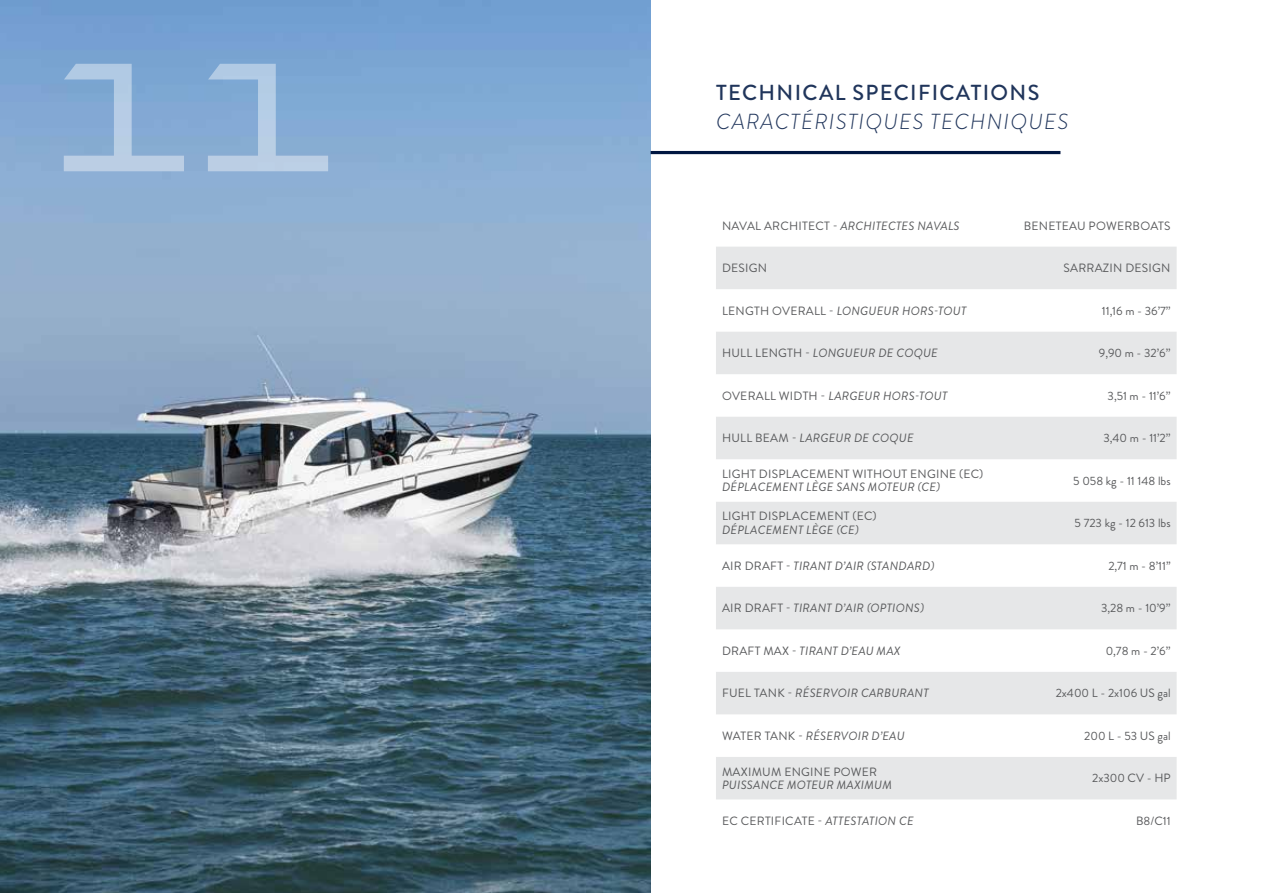
<style>
.page{position:relative;width:1263px;height:893px;background:#fff}
.page>*{position:absolute;margin:0;border:0;box-sizing:border-box;transform-origin:0 0}
.t1{font:italic 300 21.75px "Brandon Grotesque";letter-spacing:.06em;color:#20355b}
.t2{font:500 21.75px "Brandon Grotesque";letter-spacing:.06em;color:#20355b}
.t3{font:italic 12px "Brandon Grotesque";letter-spacing:.02em;color:#58595b}
.t4{font:12px "Brandon Grotesque";letter-spacing:.02em;color:#58595b}
.t5{font:12px "Brandon Grotesque";color:#58595b}
.s1{font-style:normal}
.s2{font-style:italic}
</style>
<div class="page">
<img style="left:0;top:0;width:651px;height:893px">
<svg style="left:208px;top:64px;width:120px;height:107px;background:#93b5d9"></svg>
<svg style="left:64px;top:64px;width:120px;height:107px;background:#92b4d8"></svg>
<svg style="left:716px;top:247px;width:461px;height:552px;fill:#e6e7e8"></svg>
<hr style="left:651px;top:151px;width:409px;height:3px;background:#001641">
<h1 class="t2" style="left:716px;top:78px;width:325px">TECHNICAL SPECIFICATIONS</h1>
<h1 class="t1" style="left:716px;top:106px;width:354px">CARACTÉRISTIQUES TECHNIQUES</h1>
<p class="t3" style="left:722px;top:217px;width:239px"><span class="s1">NAVAL ARCHITECT -</span> ARCHITECTES NAVALS</p>
<p class="t4" style="left:1024px;top:217px;width:148px">BENETEAU POWERBOATS</p>
<p class="t4" style="left:722px;top:260px;width:47px">DESIGN</p>
<p class="t4" style="left:1063px;top:260px;width:108px">SARRAZIN DESIGN</p>
<p class="t3" style="left:722px;top:302px;width:246px"><span class="s1">LENGTH OVERALL -</span> LONGUEUR HORS-TOUT</p>
<p class="t4" style="left:1102px;top:302px;width:70px">11,16 m - 36’7’’</p>
<p class="t3" style="left:722px;top:345px;width:217px"><span class="s1">HULL LENGTH -</span> LONGUEUR DE COQUE</p>
<p class="t4" style="left:1099px;top:345px;width:73px">9,90 m - 32’6’’</p>
<p class="t3" style="left:722px;top:387px;width:227px"><span class="s1">OVERALL WIDTH -</span> LARGEUR HORS-TOUT</p>
<p class="t4" style="left:1107px;top:387px;width:65px">3,51 m - 11’6’’</p>
<p class="t3" style="left:722px;top:430px;width:193px"><span class="s1">HULL BEAM -</span> LARGEUR DE COQUE</p>
<p class="t4" style="left:1103px;top:430px;width:69px">3,40 m - 11’2’’</p>
<p class="t4" style="left:722px;top:466px;width:263px">LIGHT DISPLACEMENT WITHOUT ENGINE (EC)</p>
<p class="t3" style="left:722px;top:479px;width:219px">DÉPLACEMENT LÈGE SANS MOTEUR (CE)</p>
<p class="t5" style="left:1073px;top:472px;width:99px">5 058 kg - 11 148 lbs</p>
<p class="t4" style="left:722px;top:508px;width:156px">LIGHT DISPLACEMENT (EC)</p>
<p class="t3" style="left:722px;top:522px;width:138px">DÉPLACEMENT LÈGE (CE)</p>
<p class="t5" style="left:1075px;top:515px;width:97px">5 723 kg - 12 613 lbs</p>
<p class="t3" style="left:722px;top:557px;width:214px"><span class="s1">AIR DRAFT -</span> TIRANT D’AIR (STANDARD)</p>
<p class="t4" style="left:1108px;top:557px;width:64px">2,71 m - 8’11”</p>
<p class="t3" style="left:722px;top:600px;width:203px"><span class="s1">AIR DRAFT -</span> TIRANT D’AIR (OPTIONS)</p>
<p class="t4" style="left:1101px;top:600px;width:71px">3,28 m - 10’9’’</p>
<p class="t3" style="left:722px;top:642px;width:180px"><span class="s1">DRAFT MAX -</span> TIRANT D’EAU MAX</p>
<p class="t4" style="left:1106px;top:642px;width:66px">0,78 m - 2’6’’</p>
<p class="t3" style="left:722px;top:685px;width:208px"><span class="s1">FUEL TANK -</span> RÉSERVOIR CARBURANT</p>
<p class="t5" style="left:1056px;top:685px;width:116px">2x400 L - 2x106 US gal</p>
<p class="t3" style="left:722px;top:727px;width:184px"><span class="s1">WATER TANK -</span> RÉSERVOIR D’EAU</p>
<p class="t5" style="left:1084px;top:727px;width:88px">200 L - 53 US gal</p>
<p class="t4" style="left:722px;top:763px;width:157px">MAXIMUM ENGINE POWER</p>
<p class="t3" style="left:722px;top:777px;width:171px">PUISSANCE MOTEUR MAXIMUM</p>
<p class="t5" style="left:1092px;top:770px;width:80px">2x300 CV - HP</p>
<p class="t4" style="left:722px;top:812px;width:193px">EC CERTIFICATE - <span class="s2">ATTESTATION CE</span></p>
<p class="t4" style="left:1136px;top:812px;width:36px">B8/C11</p>
</div>
